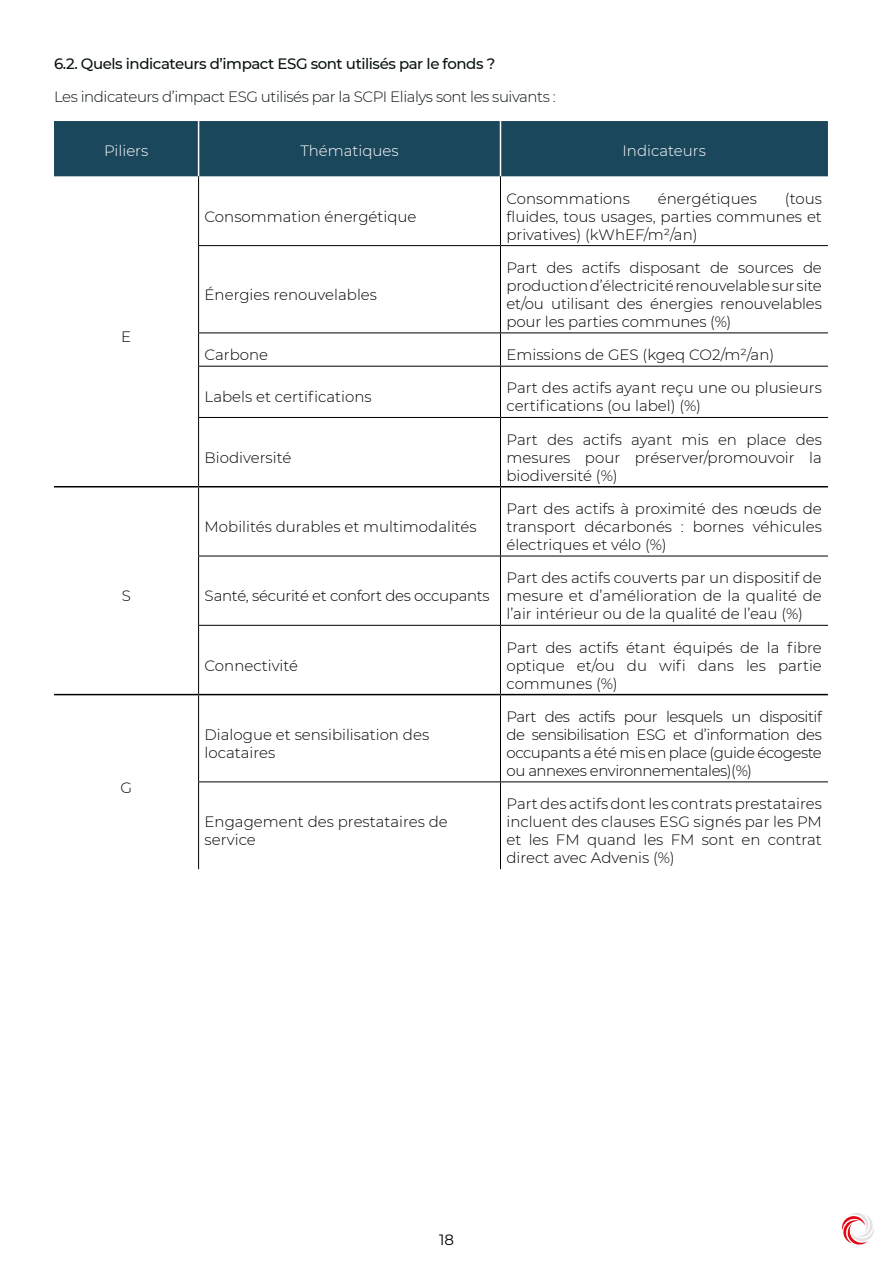
<style>
.page{position:relative;width:893px;height:1263px;background:#fff}
.page>*{position:absolute;margin:0;border:0;box-sizing:border-box;transform-origin:0 0}
.t1{font:300 15px/18px "Montserrat";color:#000;text-align:justify}
.t2{font:300 15px "Montserrat";letter-spacing:-.03em;color:#09130e}
.t3{font:500 15px "Montserrat";letter-spacing:-.03em;color:#09130e}
.t4{font:300 15px "Montserrat";letter-spacing:-.02em;color:#000}
.t5{font:300 15px "Montserrat";color:#fff}
.t6{font:15px "Montserrat";color:#000}
</style>
<div class="page">
<svg style="left:842px;top:1213px;width:32px;height:31px"></svg>
<div style="left:54px;top:121px;width:774px;height:55px;background:#1b475c"></div>
<hr style="left:198px;top:121px;width:1px;height:55px;background:#fff">
<hr style="left:500px;top:121px;width:1px;height:55px;background:#fff">
<hr style="left:198px;top:176px;width:1px;height:69px;background:#000">
<hr style="left:500px;top:176px;width:1px;height:69px;background:#000">
<hr style="left:198px;top:245px;width:302px;height:1px;background:#000">
<hr style="left:198px;top:246px;width:1px;height:86px;background:#000">
<hr style="left:500px;top:245px;width:328px;height:1px;background:#000">
<hr style="left:500px;top:246px;width:1px;height:86px;background:#000">
<hr style="left:198px;top:332px;width:302px;height:1px;background:#000">
<hr style="left:198px;top:333px;width:1px;height:33px;background:#000">
<hr style="left:500px;top:332px;width:328px;height:1px;background:#000">
<hr style="left:500px;top:333px;width:1px;height:33px;background:#000">
<hr style="left:198px;top:366px;width:302px;height:1px;background:#000">
<hr style="left:198px;top:367px;width:1px;height:50px;background:#000">
<hr style="left:500px;top:366px;width:328px;height:1px;background:#000">
<hr style="left:500px;top:367px;width:1px;height:50px;background:#000">
<hr style="left:198px;top:417px;width:302px;height:1px;background:#000">
<hr style="left:198px;top:418px;width:1px;height:68px;background:#000">
<hr style="left:500px;top:417px;width:328px;height:1px;background:#000">
<hr style="left:500px;top:418px;width:1px;height:68px;background:#000">
<hr style="left:198px;top:487px;width:1px;height:69px;background:#000">
<hr style="left:500px;top:487px;width:1px;height:69px;background:#000">
<hr style="left:198px;top:556px;width:302px;height:1px;background:#000">
<hr style="left:198px;top:556px;width:1px;height:69px;background:#000">
<hr style="left:500px;top:556px;width:328px;height:1px;background:#000">
<hr style="left:500px;top:556px;width:1px;height:69px;background:#000">
<hr style="left:198px;top:625px;width:302px;height:1px;background:#000">
<hr style="left:198px;top:626px;width:1px;height:68px;background:#000">
<hr style="left:500px;top:625px;width:328px;height:1px;background:#000">
<hr style="left:500px;top:626px;width:1px;height:68px;background:#000">
<hr style="left:198px;top:695px;width:1px;height:86px;background:#000">
<hr style="left:500px;top:695px;width:1px;height:86px;background:#000">
<hr style="left:198px;top:781px;width:302px;height:1px;background:#000">
<hr style="left:198px;top:782px;width:1px;height:87px;background:#000">
<hr style="left:500px;top:781px;width:328px;height:1px;background:#000">
<hr style="left:500px;top:782px;width:1px;height:87px;background:#000">
<hr style="left:54px;top:486px;width:145px;height:1px;background:#000">
<hr style="left:199px;top:486px;width:301px;height:1px;background:#000">
<hr style="left:500px;top:486px;width:328px;height:1px;background:#000">
<hr style="left:54px;top:694px;width:145px;height:1px;background:#000">
<hr style="left:199px;top:694px;width:301px;height:1px;background:#000">
<hr style="left:500px;top:694px;width:328px;height:1px;background:#000">
<p class="t3" style="left:54px;top:53px;width:443px">6.2. Quels indicateurs d’impact ESG sont utilisés par le fonds ?</p>
<p class="t2" style="left:54px;top:87px;width:503px">Les indicateurs d’impact ESG utilisés par la SCPI Elialys sont les suivants :</p>
<p class="t5" style="left:104px;top:140px;width:46px">Piliers</p>
<p class="t5" style="left:300px;top:140px;width:100px">Thématiques</p>
<p class="t5" style="left:622px;top:140px;width:85px">Indicateurs</p>
<p class="t1" style="left:121px;top:327px;width:12px">E</p>
<p class="t1" style="left:122px;top:586px;width:11px">S</p>
<p class="t1" style="left:120px;top:778px;width:13px">G</p>
<p class="t1" style="left:205px;top:207px;width:213px">Consommation énergétique</p>
<p class="t1" style="left:205px;top:285px;width:174px">Énergies renouvelables</p>
<p class="t1" style="left:506px;top:189px;width:317px;text-indent:278px">(tous fluides, tous usages, parties communes et privatives) (kWhEF/m²/an)</p>
<p class="t1" style="left:506px;top:189px;width:125px">Consommations</p>
<p class="t1" style="left:658px;top:189px;width:101px">énergétiques</p>
<p class="t1" style="left:506px;top:258px;width:317px">Part des actifs disposant de sources de production d’électricité renouvelable sur site et/ou utilisant des énergies renouvelables pour les parties communes (%)</p>
<p class="t1" style="left:205px;top:345px;width:65px">Carbone</p>
<p class="t1" style="left:506px;top:345px;width:269px">Emissions de GES (kgeq CO2/m²/an)</p>
<p class="t1" style="left:205px;top:388px;width:169px">Labels et certifications</p>
<p class="t1" style="left:506px;top:379px;width:317px">Part des actifs ayant reçu une ou plusieurs certifications (ou label) (%)</p>
<p class="t1" style="left:205px;top:448px;width:88px">Biodiversité</p>
<p class="t1" style="left:506px;top:430px;width:317px">Part des actifs ayant mis en place des mesures pour préserver/promouvoir la biodiversité (%)</p>
<p class="t1" style="left:205px;top:517px;width:274px">Mobilités durables et multimodalités</p>
<p class="t4" style="left:205px;top:586px;width:287px">Santé, sécurité et confort des occupants</p>
<p class="t1" style="left:205px;top:656px;width:95px">Connectivité</p>
<p class="t1" style="left:205px;top:725px;width:226px">Dialogue et sensibilisation des locataires</p>
<p class="t1" style="left:205px;top:812px;width:245px">Engagement des prestataires de service</p>
<p class="t1" style="left:506px;top:499px;width:317px">Part des actifs à proximité des nœuds de transport décarbonés : bornes véhicules électriques et vélo (%)</p>
<p class="t1" style="left:506px;top:568px;width:317px">Part des actifs couverts par un dispositif de mesure et d’amélioration de la qualité de l’air intérieur ou de la qualité de l’eau (%)</p>
<p class="t1" style="left:506px;top:638px;width:317px">Part des actifs étant équipés de la fibre optique et/ou du wifi dans les partie communes (%)</p>
<p class="t1" style="left:506px;top:707px;width:317px">Part des actifs pour lesquels un dispositif de sensibilisation ESG et d’information des occupants a été mis en place (guide écogeste ou annexes environnementales)(%)</p>
<p class="t1" style="left:506px;top:794px;width:317px">Part des actifs dont les contrats prestataires incluent des clauses ESG signés par les PM et les FM quand les FM sont en contrat direct avec Advenis (%)</p>
<p class="t6" style="left:439px;top:1229px;width:16px">18</p>
</div>
